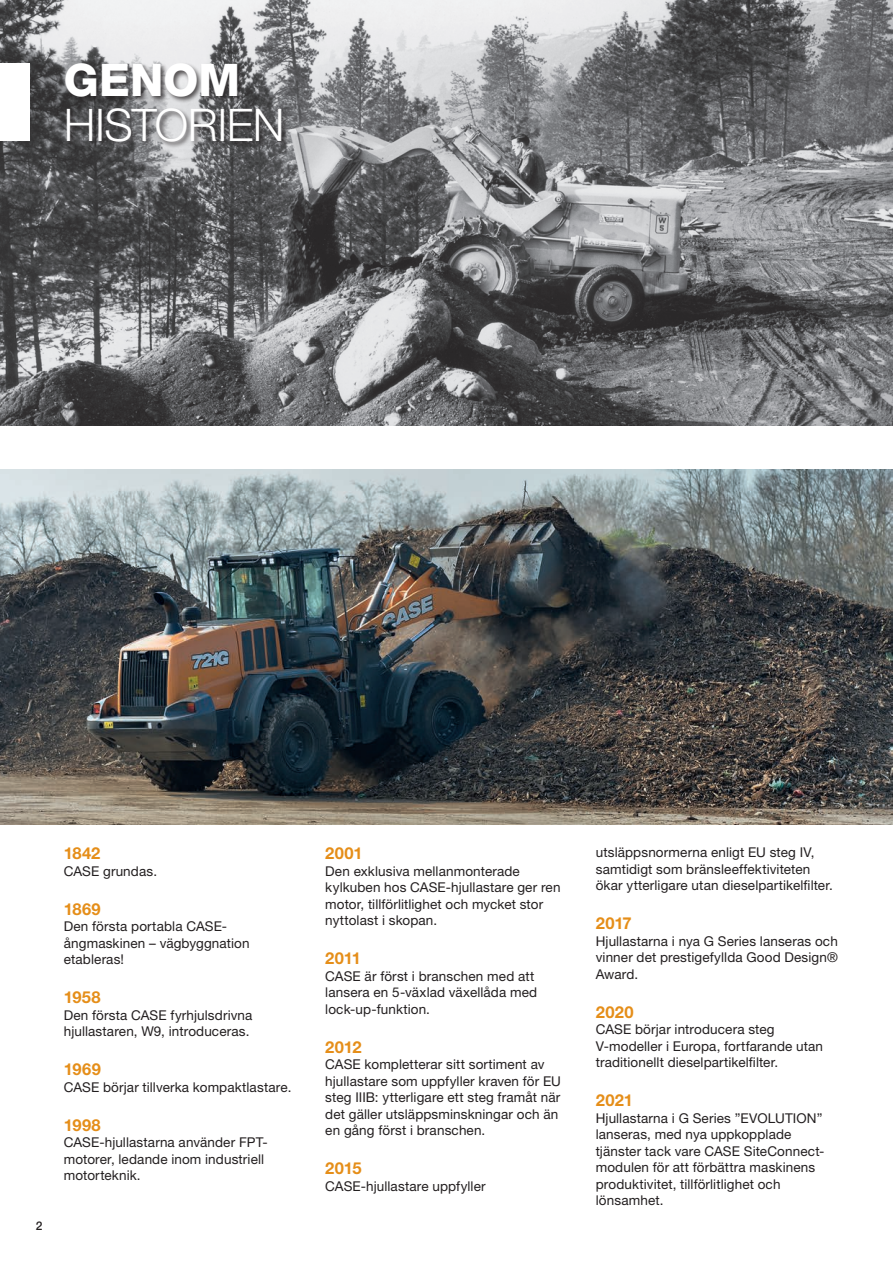
<style>
.page{position:relative;width:893px;height:1263px;background:#fff}
.page>*{position:absolute;margin:0;border:0;box-sizing:border-box;transform-origin:0 0}
.TITOLO_2{font:300 45px "Helvetica Neue LT Pro";letter-spacing:-.01em;color:#fff}
.TITOLO_1{font:800 45px "Helvetica Neue LT Pro";letter-spacing:.005em;color:#fff}
.DATE_STORIA{font:700 16.5px "Helvetica Neue LT Pro";letter-spacing:.015em;color:#e58e19}
.TXT__9-11{font:13.5px/16.5px "Helvetica Neue LT Pro";letter-spacing:.01em;color:#231f20}
.t1{font:500 12px "Helvetica Neue LT Pro";color:#231f20}
</style>
<div class="page">
<img style="left:0;top:0;width:893px;height:425px">
<img style="left:0;top:470px;width:893px;height:355px">
<div style="left:0;top:64px;width:30px;height:77px;background:#fff"></div>
<div style="left:64px;top:62px;width:225px;height:87px;background:#231f20;opacity:.75"></div>
<p class="TITOLO_1" style="left:64px;top:53px;width:178px">GENOM</p>
<p class="TITOLO_2" style="left:64px;top:97px;width:222px">HISTORIEN</p>
<p class="t1" style="left:36px;top:1218px;width:8px">2</p>
<p class="DATE_STORIA" style="left:64px;top:843px;width:38px">1842</p>
<p class="TXT__9-11" style="left:64px;top:863px;width:95px">CASE grundas.</p>
<p class="DATE_STORIA" style="left:64px;top:899px;width:39px">1869</p>
<p class="TXT__9-11" style="left:64px;top:918px;width:187px">Den första portabla CASE&shy;ångmaskinen – vägbyggnation etableras!</p>
<p class="DATE_STORIA" style="left:64px;top:987px;width:38px">1958</p>
<p class="TXT__9-11" style="left:64px;top:1007px;width:190px">Den första CASE fyrhjulsdrivna hjullastaren, W9, introduceras.</p>
<p class="DATE_STORIA" style="left:64px;top:1059px;width:39px">1969</p>
<p class="TXT__9-11" style="left:64px;top:1079px;width:229px">CASE börjar tillverka kompaktlastare.</p>
<p class="DATE_STORIA" style="left:64px;top:1115px;width:39px">1998</p>
<p class="TXT__9-11" style="left:64px;top:1134px;width:206px">CASE-hjullastarna använder FPT&shy;motorer, ledande inom industriell motorteknik.</p>
<p class="DATE_STORIA" style="left:325px;top:843px;width:39px">2001</p>
<p class="TXT__9-11" style="left:325px;top:863px;width:237px">Den exklusiva mellanmonterade kylkuben hos CASE-hjullastare ger ren motor, tillförlitlighet och mycket stor nyttolast i skopan.</p>
<p class="DATE_STORIA" style="left:325px;top:948px;width:37px">2011</p>
<p class="TXT__9-11" style="left:325px;top:968px;width:213px">CASE är först i branschen med att lansera en 5-växlad växellåda med lock-up-funktion.</p>
<p class="DATE_STORIA" style="left:325px;top:1037px;width:38px">2012</p>
<p class="TXT__9-11" style="left:325px;top:1056px;width:237px">CASE kompletterar sitt sortiment av hjullastare som uppfyller kraven för EU steg IIIB: ytterligare ett steg framåt när det gäller utsläppsminskningar och än en gång först i branschen.</p>
<p class="DATE_STORIA" style="left:325px;top:1158px;width:38px">2015</p>
<p class="TXT__9-11" style="left:325px;top:1178px;width:162px">CASE-hjullastare uppfyller</p>
<p class="TXT__9-11" style="left:596px;top:844px;width:239px">utsläppsnormerna enligt EU steg IV, samtidigt som bränsleeffektiviteten ökar ytterligare utan dieselpartikelfilter.</p>
<p class="DATE_STORIA" style="left:596px;top:913px;width:37px">2017</p>
<p class="TXT__9-11" style="left:596px;top:932px;width:244px;text-align:justify">Hjullastarna i nya G Series lanseras och vinner det prestigefyllda Good Design® Award.</p>
<p class="DATE_STORIA" style="left:596px;top:1002px;width:39px">2020</p>
<p class="TXT__9-11" style="left:596px;top:1021px;width:229px">CASE börjar introducera steg<br>V-modeller i Europa, fortfarande utan traditionellt dieselpartikelfilter.</p>
<p class="DATE_STORIA" style="left:596px;top:1090px;width:39px">2021</p>
<p class="TXT__9-11" style="left:596px;top:1109px;width:230px">Hjullastarna i G Series ”EVOLUTION” lanseras, med nya uppkopplade tjänster tack vare CASE SiteConnect&shy;modulen för att förbättra maskinens produktivitet, tillförlitlighet och lönsamhet.</p>
</div>
